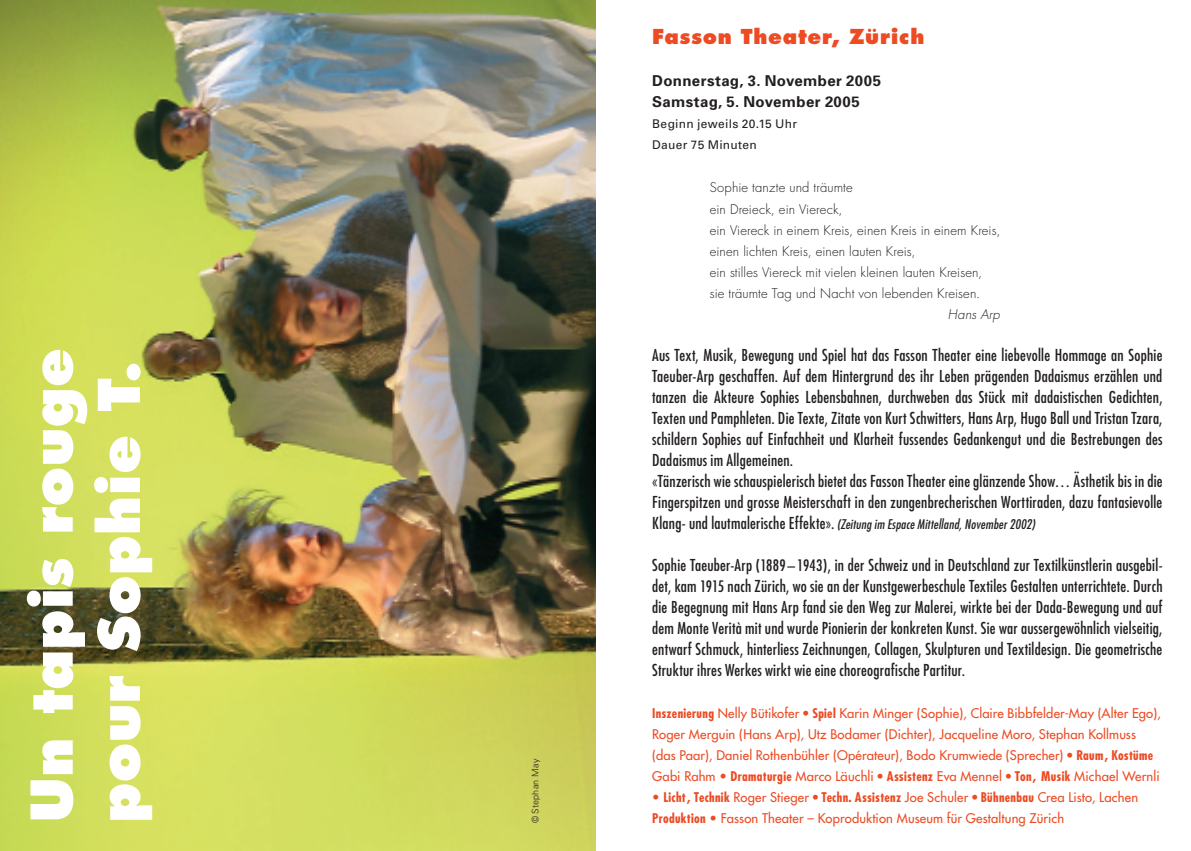
<style>
.page{position:relative;width:1191px;height:851px;background:#fff}
.page>*{position:absolute;margin:0;border:0;box-sizing:border-box;transform-origin:0 0}
.t1{font:800 56px/67.2px "Futura";color:#fff}
.t2{font:800 20px "Futura";letter-spacing:.035em;color:#ec4b23}
.t3{font:condensed 16px/21px "Futura";letter-spacing:.015em;color:#231f20}
.t4{font:700 15px/21px "Univers";letter-spacing:.025em;color:#231f20}
.t5{font:13px/21px "Futura";letter-spacing:.015em;color:#ec4b23}
.t6{font:300 13px/21px "Futura";letter-spacing:.01em;color:#231f20}
.t7{font:italic condensed 13px "Futura";letter-spacing:.02em;color:#231f20}
.t8{font:italic 300 13px "Futura";letter-spacing:.01em;color:#231f20}
.t9{font:12px/21px "Univers";letter-spacing:.025em;color:#231f20}
.t10{font:300 9px "Univers";letter-spacing:.03em;color:#231f20}
.s1{font-style:normal;font-size:16px}
.s2{font-size:15.4px}
.s3{font-weight:700;font-stretch:condensed}
</style>
<div class="page">
<img style="left:0;top:0;width:595px;height:850px">
<h1 class="t1" style="left:19px;top:822px;width:476px;rotate:-90deg">Un tapis rouge pour Sophie T.</h1>
<p class="t10" style="left:530px;top:822px;width:65px;rotate:-90deg">© Stephan May</p>
<p class="t2" style="left:652px;top:24px;width:274px">Fasson Theater, Zürich</p>
<p class="t4" style="left:652px;top:70px;width:230px">Donnerstag, 3. November 2005<br>Samstag, 5. November 2005</p>
<p class="t9" style="left:652px;top:113px;width:146px">Beginn jeweils 20.15 Uhr<br>Dauer 75 Minuten</p>
<p class="t6" style="left:710px;top:178px;width:292px">Sophie tanzte und träumte<br>ein Dreieck, ein Viereck,<br>ein Viereck in einem Kreis, einen Kreis in einem Kreis, einen lichten Kreis, einen lauten Kreis,<br>ein stilles Viereck mit vielen kleinen lauten Kreisen,<br>sie träumte Tag und Nacht von lebenden Kreisen.</p>
<p class="t8" style="left:948px;top:306px;width:53px">Hans Arp</p>
<p class="t3" style="left:652px;top:344px;width:512px">Aus Text, Musik, Bewegung und Spiel hat das Fasson Theater eine liebevolle Hommage an Sophie Taeuber-Arp geschaffen. Auf dem Hintergrund des ihr Leben prägenden Dadaismus erzählen und tanzen die Akteure Sophies Lebensbahnen, durchweben das Stück mit dadaistischen Gedichten, Texten und Pamphleten. Die Texte, Zitate von Kurt Schwitters, Hans Arp, Hugo Ball und Tristan Tzara, schildern Sophies auf Einfachheit und Klarheit fussendes Gedankengut und die Bestrebungen des Dadaismus im Allgemeinen.<br>«Tänzerisch wie schauspielerisch bietet das Fasson Theater eine glänzende Show… Ästhetik bis in die Fingerspitzen und grosse Meisterschaft in den zungenbrecherischen Worttiraden, dazu fantasievolle</p>
<p class="t7" style="left:652px;top:515px;width:384px"><span class="s1">Klang- und lautmalerische Effekte».</span> (Zeitung im Espace Mittelland, November 2002)</p>
<p class="t3" style="left:652px;top:554px;width:512px;text-align:justify">Sophie Taeuber-Arp (<span class="s2">1889 – 1943</span>), in der Schweiz und in Deutschland zur Textilkünstlerin ausgebil&shy;det, kam <span class="s2">1915</span> nach Zürich, wo sie an der Kunstgewerbeschule Textiles Gestalten unterrichtete. Durch die Begegnung mit Hans Arp fand sie den Weg zur Malerei, wirkte bei der Dada-Bewegung und auf dem Monte Verità mit und wurde Pionierin der konkreten Kunst. Sie war aussergewöhnlich vielseitig, entwarf Schmuck, hinterliess Zeichnungen, Collagen, Skulpturen und Textildesign. Die geometrische Struktur ihres Werkes wirkt wie eine choreografische Partitur.</p>
<p class="t5" style="left:652px;top:702px;width:510px"><span class="s3">Inszenierung</span> Nelly Bütikofer <span class="s3">• Spiel</span> Karin Minger (Sophie), Claire Bibbfelder-May (Alter Ego), Roger Merguin (Hans Arp), Utz Bodamer (Dichter), Jacqueline Moro, Stephan Kollmuss (das Paar), Daniel Rothenbühler (Opérateur), Bodo Krumwiede (Sprecher) <span class="s3">• Raum , Kostüme </span>Gabi Rahm • <span class="s3">Dramaturgie</span> Marco Läuchli <span class="s3">• Assistenz</span> Eva Mennel <span class="s3">• Ton , Musik</span> Michael Wernli</p>
<p class="t5" style="left:652px;top:786px;width:487px">• <span class="s3">Licht , Technik</span> Roger Stieger <span class="s3">• Techn. Assistenz</span> Joe Schuler <span class="s3">• Bühnenbau</span> Crea Listo, Lachen<br><span class="s3">Produktion</span> • Fasson Theater – Koproduktion Museum für Gestaltung Zürich</p>
</div>
